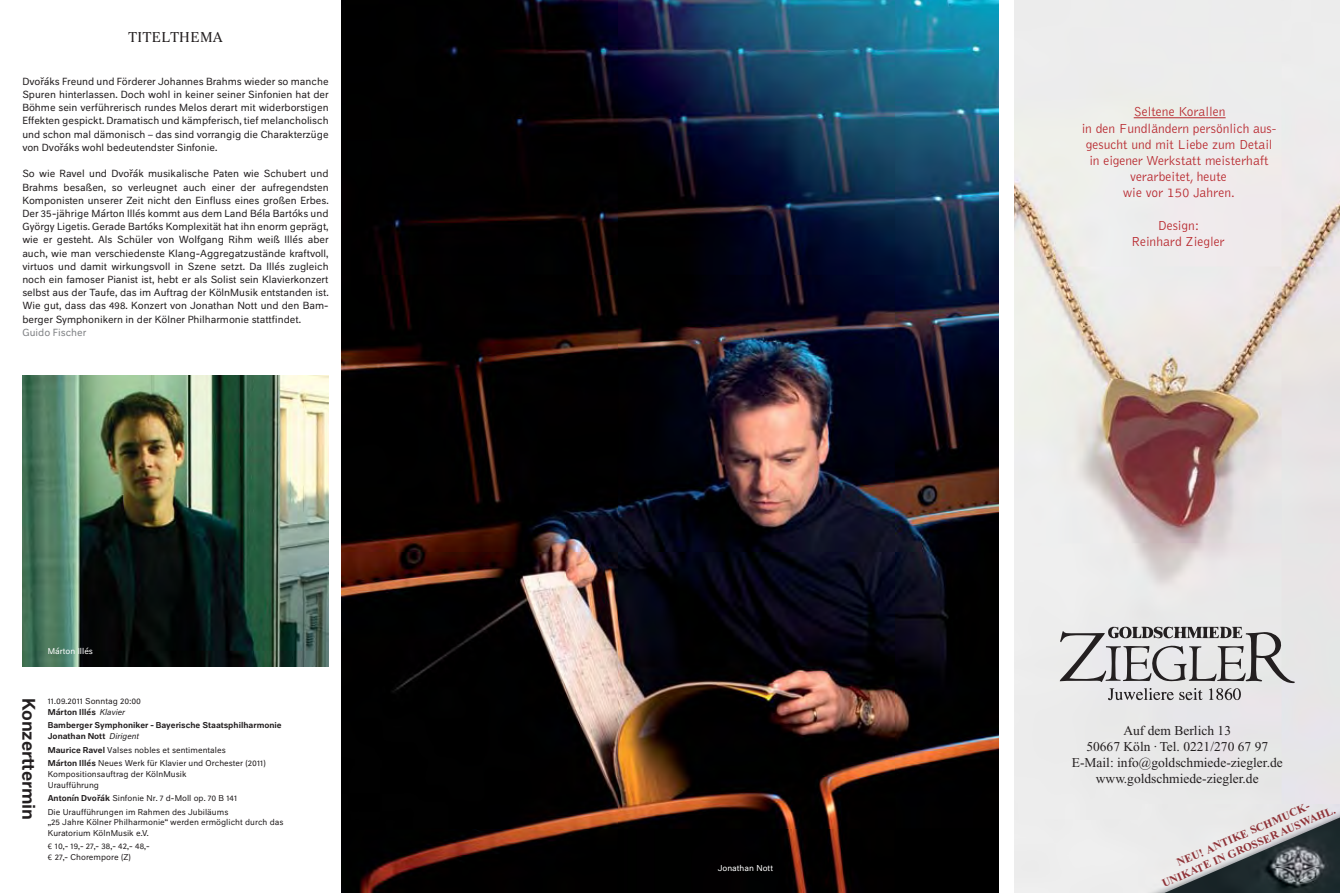
<style>
.page{position:relative;width:1340px;height:893px;background:#fff}
.page>*{position:absolute;margin:0;border:0;box-sizing:border-box;transform-origin:0 0}
.t1{font:500 16.88px "Neutral BP";letter-spacing:-.005em;color:#231f20}
.t2{font:14.62px "Lido STF";letter-spacing:.03em;color:#231f20}
.t3{font:300 13.5px/16.2px "Bell Gothic";color:#b8292f;text-align:center}
.t4{font:13.5px/16.2px "Times New Roman";color:#231f20;text-align:center}
.t5{font:700 11.25px/13.5px "Times New Roman";color:#8f3237;text-align:center}
.t6{font:9.45px/13.3px "Neutral BP";color:#231f20;text-align:justify}
.t7{font:9.45px "Neutral BP";color:#808285}
.t8{font:7.88px/10.6px "Neutral BP";letter-spacing:.005em;color:#231f20}
.t9{font:500 7.88px/10.6px "Neutral BP";letter-spacing:.005em;color:#231f20}
.t10{font:7.88px "Neutral BP";letter-spacing:.005em;color:#fff}
.s1{font-weight:500}
.s2{font-style:italic}
.s3{font-weight:400;font-style:italic}
</style>
<div class="page">
<img style="left:341px;top:0;width:657px;height:893px">
<img style="left:22px;top:376px;width:306px;height:290px">
<img style="left:1014px;top:0;width:325px;height:893px">
<svg style="left:1059px;top:626px;width:235px;height:76px;background:#c0bfc0"></svg>
<div style="left:1138px;top:805px;width:201px;height:88px;background:#eaeaea"></div>
<img style="left:1163px;top:816px;width:176px;height:77px">
<hr style="left:1133px;top:117px;width:92px;height:1px;background:#b8292f">
<h2 class="t2" style="left:129px;top:31px;width:95px">TITELTHEMA</h2>
<p class="t6" style="left:22px;top:75px;width:308px">Dvořáks Freund und Förderer Johannes Brahms wieder so manche Spuren hinterlassen. Doch wohl in keiner seiner Sinfonien hat der Böhme sein verführerisch rundes Melos derart mit widerborstigen Effekten gespickt. Dramatisch und kämpferisch, tief melancholisch und schon mal dämonisch – das sind vorrangig die Charakterzüge von Dvořáks wohl bedeutendster Sinfonie.</p>
<p class="t6" style="left:22px;top:168px;width:308px">So wie Ravel und Dvořák musikalische Paten wie Schubert und Brahms besaßen, so verleugnet auch einer der aufregendsten Komponisten unserer Zeit nicht den Einfluss eines großen Erbes.<br>Der 35-jährige Márton Illés kommt aus dem Land Béla Bartóks und György Ligetis. Gerade Bartóks Komplexität hat ihn enorm geprägt, wie er gesteht. Als Schüler von Wolfgang Rihm weiß Illés aber auch, wie man verschiedenste Klang-Aggregatzustände kraftvoll, virtuos und damit wirkungsvoll in Szene setzt. Da Illés zugleich noch ein famoser Pianist ist, hebt er als Solist sein Klavierkonzert selbst aus der Taufe, das im Auftrag der KölnMusik entstanden ist.<br>Wie gut, dass das 498. Konzert von Jonathan Nott und den Bam&shy;berger Symphonikern in der Kölner Philharmonie stattfindet.</p>
<p class="t7" style="left:22px;top:328px;width:65px">Guido Fischer</p>
<p class="t10" style="left:48px;top:647px;width:47px">Márton Illés</p>
<h1 class="t1" style="left:36px;top:698px;width:124px;rotate:90deg">Konzerttermin</h1>
<p class="t8" style="left:48px;top:697px;width:95px">11.09.2011 Sonntag 20:00<br><span class="s1">Márton Illés</span> <span class="s2">Klavier</span></p>
<p class="t9" style="left:48px;top:721px;width:235px">Bamberger Symphoniker - Bayerische Staatsphilharmonie<br>Jonathan Nott <span class="s3">Dirigent</span></p>
<p class="t8" style="left:48px;top:744px;width:219px;line-height:13.5px"><span class="s1">Maurice Ravel</span> Valses nobles et sentimentales<br><span class="s1">Márton Illés</span> Neues Werk für Klavier und Orchester (2011)</p>
<p class="t8" style="left:48px;top:769px;width:140px">Kompositionsauftrag der KölnMusik<br>Uraufführung</p>
<p class="t8" style="left:48px;top:792px;width:191px;line-height:13.5px"><span class="s1">Antonín Dvořák</span> Sinfonie Nr. 7 d-Moll op. 70 B 141<br>Die Uraufführungen im Rahmen des Jubiläums</p>
<p class="t8" style="left:48px;top:818px;width:237px">„25 Jahre Kölner Philharmonie“ werden ermöglicht durch das<br>Kuratorium KölnMusik e.V.</p>
<p class="t8" style="left:48px;top:842px;width:104px">€ 10,- 19,- 27,- 38,- 42,- 48,- € 27,- Chorempore (Z)</p>
<p class="t10" style="left:717px;top:864px;width:57px">Jonathan Nott</p>
<h3 class="t3" style="left:1081px;top:105px;width:196px">Seltene Korallen<br>in den Fundlän dern persönlich aus&shy;gesucht und mit Liebe zum Detail in eigener Werkstatt meisterhaft verar beitet, heute<br>wie vor 150 Jahren.</h3>
<h3 class="t3" style="left:1131px;top:218px;width:95px">Design:<br>Reinhard Ziegler</h3>
<h3 class="t4" style="left:1071px;top:723px;width:212px">Auf dem Berlich 13<br>50667 Köln · Tel. 0221/270 67 97<br>E-Mail: info@goldschmiede-ziegler.de www.goldschmiede-ziegler.de</h3>
<p class="t5" style="left:1154px;top:866px;width:189px;rotate:-23deg">NEU! ANTIKE SCHMUCK-<br>UNIKATE IN GROSSER AUSWAHL.</p>
</div>
